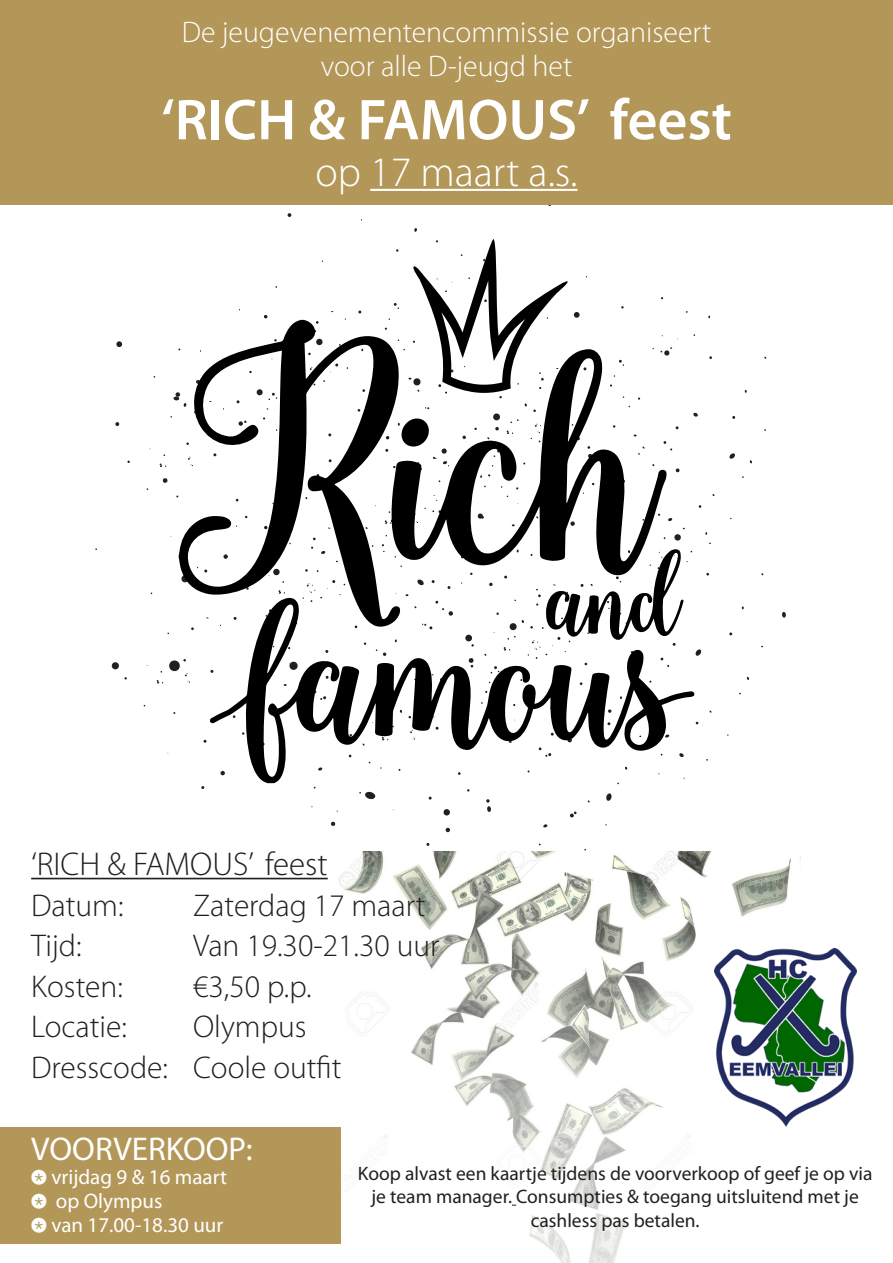
<style>
.page{position:relative;width:893px;height:1263px;background:#fff}
.page>*{position:absolute;margin:0;border:0;box-sizing:border-box;transform-origin:0 0}
.t1{font:600 58.05px "Myriad Pro";color:#fff}
.t2{font:300 42px "Myriad Pro";color:#fff}
.t3{font:300 33px "Myriad Pro";color:#231f20}
.t4{font:33px "Myriad Pro";color:#fff}
.t5{font:300 31.5px "Myriad Pro";color:#231f20}
.t6{font:300 29.85px "Myriad Pro";color:#fff}
.t7{font:21px "Myriad Pro";color:#fff}
.t8{font:19.5px/23.4px "Myriad Pro";color:#231f20;text-align:center}
.s1{font-family:"Omnes"}
</style>
<div class="page">
<img style="left:323px;top:850px;width:478px;height:413px">
<svg style="left:111px;top:662px;width:8px;height:8px"></svg>
<svg style="left:443px;top:809px;width:7px;height:7px"></svg>
<svg style="left:331px;top:821px;width:4px;height:5px"></svg>
<svg style="left:729px;top:453px;width:6px;height:6px"></svg>
<svg style="left:606px;top:793px;width:6px;height:8px"></svg>
<svg style="left:695px;top:649px;width:6px;height:7px"></svg>
<svg style="left:417px;top:579px;width:7px;height:6px"></svg>
<svg style="left:162px;top:478px;width:6px;height:5px"></svg>
<svg style="left:693px;top:412px;width:5px;height:5px"></svg>
<svg style="left:264px;top:315px;width:4px;height:4px"></svg>
<svg style="left:675px;top:468px;width:5px;height:4px"></svg>
<svg style="left:574px;top:312px;width:6px;height:6px"></svg>
<svg style="left:116px;top:341px;width:6px;height:6px"></svg>
<svg style="left:287px;top:213px;width:4px;height:4px"></svg>
<svg style="left:414px;top:228px;width:3px;height:4px"></svg>
<svg style="left:782px;top:612px;width:4px;height:6px"></svg>
<svg style="left:173px;top:392px;width:6px;height:9px"></svg>
<svg style="left:115px;top:422px;width:4px;height:4px"></svg>
<svg style="left:668px;top:518px;width:4px;height:3px"></svg>
<svg style="left:667px;top:347px;width:5px;height:9px"></svg>
<svg style="left:674px;top:528px;width:11px;height:13px"></svg>
<svg style="left:359px;top:791px;width:17px;height:8px"></svg>
<svg style="left:169px;top:659px;width:21px;height:24px"></svg>
<svg style="left:426px;top:843px;width:4px;height:3px"></svg>
<svg style="left:445px;top:827px;width:5px;height:5px"></svg>
<svg style="left:570px;top:811px;width:7px;height:7px"></svg>
<svg style="left:543px;top:824px;width:5px;height:4px"></svg>
<svg style="left:486px;top:799px;width:5px;height:13px"></svg>
<svg style="left:210px;top:600px;width:484px;height:183px"></svg>
<svg style="left:179px;top:320px;width:221px;height:308px"></svg>
<svg style="left:391px;top:349px;width:276px;height:228px"></svg>
<svg style="left:484px;top:549px;width:200px;height:136px"></svg>
<svg style="left:379px;top:417px;width:70px;height:57px"></svg>
<svg style="left:377px;top:239px;width:192px;height:155px"></svg>
<div style="left:0;top:0;width:893px;height:204px;background:#b39759"></div>
<hr style="left:370px;top:189px;width:207px;height:2px;background:#fff">
<img style="left:714px;top:948px;width:143px;height:179px">
<div style="left:0;top:1127px;width:340px;height:117px;background:#b39759"></div>
<hr style="left:31px;top:878px;width:297px;height:1px;background:#231f20">
<p class="t6" style="left:182px;top:15px;width:531px">De jeugevenementencommissie organiseert</p>
<p class="t6" style="left:321px;top:50px;width:253px">voor alle D-jeugd het</p>
<p class="t1" style="left:161px;top:83px;width:572px">‘RICH &amp; FAMOUS’ feest</p>
<p class="t2" style="left:315px;top:149px;width:263px">op 17 maart a.s.</p>
<p class="t3" style="left:31px;top:846px;width:298px">‘RICH &amp; FAMOUS’ feest</p>
<p class="t5" style="left:31px;top:888px;width:94px">Datum:</p>
<p class="t5" style="left:193px;top:888px;width:234px">Zaterdag 17 maart</p>
<p class="t5" style="left:31px;top:928px;width:52px">Tijd:</p>
<p class="t5" style="left:193px;top:928px;width:248px">Van 19.30-21.30 uur</p>
<p class="t5" style="left:31px;top:969px;width:93px">Kosten:</p>
<p class="t5" style="left:193px;top:969px;width:120px">€3,50 p.p.</p>
<p class="t5" style="left:31px;top:1009px;width:97px">Locatie:</p>
<p class="t5" style="left:193px;top:1009px;width:115px">Olympus</p>
<p class="t5" style="left:31px;top:1050px;width:312px">Dresscode: Coole outfit</p>
<p class="t4" style="left:31px;top:1129px;width:223px">VOORVERKOOP:</p>
<p class="t7" style="left:31px;top:1164px;width:197px"><span class="s1">*</span> vrijdag 9 &amp; 16 maart</p>
<p class="t7" style="left:31px;top:1188px;width:133px"><span class="s1">*</span> op Olympus</p>
<p class="t7" style="left:31px;top:1212px;width:194px"><span class="s1">*</span> van 17.00-18.30 uur</p>
<p class="t8" style="left:358px;top:1161px;width:516px">Koop alvast een kaartje tijdens de voorverkoop of geef je op via je team manager. Consumpties &amp; toegang uitsluitend met je cashless pas betalen.</p>
</div>
